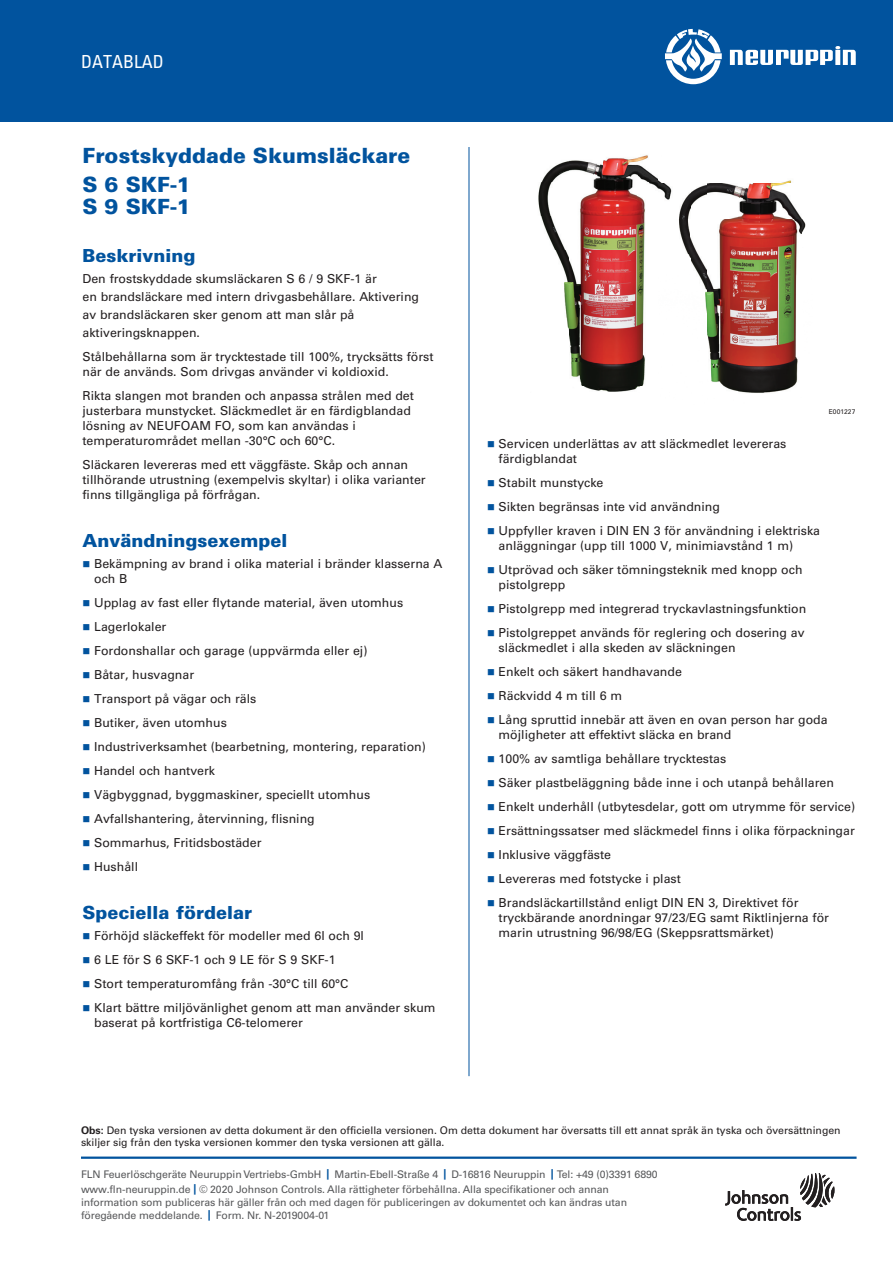
<style>
.page{position:relative;width:893px;height:1263px;background:#fff}
.page>*{position:absolute;margin:0;border:0;box-sizing:border-box;transform-origin:0 0}
._02_Data_Sheet_Heade{font:900 21px "Univers LT Std";color:#01539e}
._03_12_pt_Blue_Heade{font:900 18px "Univers LT Std";color:#01539e}
._01_DATA_SHEET{font:condensed 18px "Univers LT Std";color:#fff}
._06_Text_8_25{font:12.3px/15px "Univers LT Std";color:#231f20}
._05_Text_1st_Graph{font:12.3px "Univers LT Std";color:#231f20}
._07_Bullet_Text_1st{font:12.3px/15px "Univers LT Std";color:#231f20}
._27_Tagline-Boilerpl{font:10.5px/15px "Univers LT Std";letter-spacing:-.01em;color:#57585a}
._16_Note_7_pt__type{font:10.5px/12px "Univers LT Std";color:#231f20}
._15___of_Art_Drawing{font:6.75px "Univers LT Std";color:#231f20}
.s1{color:#01539e}
.s2{font-weight:700}
.s3{font-weight:700;color:#01539e}
</style>
<div class="page">
<hr style="left:469px;top:147px;width:1px;height:929px;background:#01539e">
<hr style="left:81px;top:1156px;width:775px;height:3px;background:#01539e">
<div style="left:0;top:0;width:893px;height:122px;background:#01539e"></div>
<svg style="left:665px;top:29px;width:57px;height:55px"></svg>
<svg style="left:730px;top:46px;width:126px;height:19px"></svg>
<svg style="left:725px;top:1173px;width:109px;height:48px"></svg>
<img style="left:541px;top:155px;width:118px;height:27px">
<img style="left:538px;top:182px;width:121px;height:210px">
<img style="left:659px;top:180px;width:147px;height:213px">
<p class="_01_DATA_SHEET" style="left:81px;top:50px;width:84px">DATABLAD</p>
<p class="_02_Data_Sheet_Heade" style="left:82px;top:142px;width:329px">Frostskyddade Skumsläckare</p>
<p class="_02_Data_Sheet_Heade" style="left:82px;top:171px;width:110px">S 6 SKF-1</p>
<p class="_02_Data_Sheet_Heade" style="left:82px;top:193px;width:110px">S 9 SKF-1</p>
<p class="_03_12_pt_Blue_Heade" style="left:82px;top:244px;width:115px">Beskrivning</p>
<p class="_05_Text_1st_Graph" style="left:82px;top:272px;width:296px">Den frostskyddade skumsläckaren S 6 / 9 SKF-1 är</p>
<p class="_05_Text_1st_Graph" style="left:82px;top:290px;width:338px">en brandsläckare med intern drivgasbehållare. Aktivering</p>
<p class="_05_Text_1st_Graph" style="left:82px;top:308px;width:273px">av brandsläckaren sker genom att man slår på</p>
<p class="_05_Text_1st_Graph" style="left:82px;top:326px;width:119px">aktiveringsknappen.</p>
<p class="_06_Text_8_25" style="left:82px;top:349px;width:353px">Stålbehållarna som är trycktestade till 100%, trycksätts först när de används. Som drivgas använder vi koldioxid.</p>
<p class="_06_Text_8_25" style="left:82px;top:388px;width:333px">Rikta slangen mot branden och anpassa strålen med det justerbara munstycket. Släckmedlet är en färdigblandad lösning av NEUFOAM FO, som kan användas i temperaturområdet mellan -30°C och 60°C.</p>
<p class="_06_Text_8_25" style="left:82px;top:457px;width:345px">Släckaren levereras med ett väggfäste. Skåp och annan tillhörande utrustning (exempelvis skyltar) i olika varianter finns tillgängliga på förfrågan.</p>
<p class="_03_12_pt_Blue_Heade" style="left:82px;top:529px;width:207px">Användningsexempel</p>
<p class="_07_Bullet_Text_1st" style="left:94px;top:556px;width:350px;text-indent:-12px"><span class="s1">■</span> Bekämpning av brand i olika material i bränder klasserna A och B</p>
<p class="_06_Text_8_25" style="left:82px;top:595px;width:322px"><span class="s1">■</span> Upplag av fast eller flytande material, även utomhus</p>
<p class="_06_Text_8_25" style="left:82px;top:619px;width:85px"><span class="s1">■</span> Lagerlokaler</p>
<p class="_06_Text_8_25" style="left:82px;top:643px;width:286px"><span class="s1">■</span> Fordonshallar och garage (uppvärmda eller ej)</p>
<p class="_06_Text_8_25" style="left:82px;top:667px;width:113px"><span class="s1">■</span> Båtar, husvagnar</p>
<p class="_06_Text_8_25" style="left:82px;top:691px;width:175px"><span class="s1">■</span> Transport på vägar och räls</p>
<p class="_06_Text_8_25" style="left:82px;top:715px;width:146px"><span class="s1">■</span> Butiker, även utomhus</p>
<p class="_06_Text_8_25" style="left:82px;top:739px;width:345px"><span class="s1">■</span> Industriverksamhet (bearbetning, montering, reparation)</p>
<p class="_06_Text_8_25" style="left:82px;top:763px;width:134px"><span class="s1">■</span> Handel och hantverk</p>
<p class="_06_Text_8_25" style="left:82px;top:787px;width:289px"><span class="s1">■</span> Vägbyggnad, byggmaskiner, speciellt utomhus</p>
<p class="_06_Text_8_25" style="left:82px;top:811px;width:234px"><span class="s1">■</span> Avfallshantering, återvinning, flisning</p>
<p class="_06_Text_8_25" style="left:82px;top:835px;width:181px"><span class="s1">■</span> Sommarhus, Fritidsbostäder</p>
<p class="_06_Text_8_25" style="left:82px;top:859px;width:57px"><span class="s1">■</span> Hushåll</p>
<p class="_03_12_pt_Blue_Heade" style="left:82px;top:901px;width:171px">Speciella fördelar</p>
<p class="_07_Bullet_Text_1st" style="left:82px;top:928px;width:283px"><span class="s1">■</span> Förhöjd släckeffekt för modeller med 6l och 9l</p>
<p class="_06_Text_8_25" style="left:82px;top:952px;width:255px"><span class="s1">■</span> 6 LE för S 6 SKF-1 och 9 LE för S 9 SKF-1</p>
<p class="_06_Text_8_25" style="left:82px;top:976px;width:267px"><span class="s1">■</span> Stort temperaturomfång från -30°C till 60°C</p>
<p class="_06_Text_8_25" style="left:94px;top:1000px;width:343px;text-indent:-12px"><span class="s1">■</span> Klart bättre miljövänlighet genom att man använder skum baserat på kortfristiga C6-telomerer</p>
<p class="_15___of_Art_Drawing" style="left:829px;top:407px;width:28px">E001227</p>
<p class="_06_Text_8_25" style="left:499px;top:436px;width:289px;text-indent:-12px"><span class="s1">■</span> Servicen underlättas av att släckmedlet levereras färdigblandat</p>
<p class="_06_Text_8_25" style="left:487px;top:475px;width:118px"><span class="s1">■</span> Stabilt munstycke</p>
<p class="_06_Text_8_25" style="left:487px;top:499px;width:235px"><span class="s1">■</span> Sikten begränsas inte vid användning</p>
<p class="_06_Text_8_25" style="left:499px;top:523px;width:323px;text-indent:-12px"><span class="s1">■</span> Uppfyller kraven i DIN EN 3 för användning i elektriska anläggningar (upp till 1000 V, minimiavstånd 1 m)</p>
<p class="_06_Text_8_25" style="left:499px;top:562px;width:305px;text-indent:-12px"><span class="s1">■</span> Utprövad och säker tömningsteknik med knopp och pistolgrepp</p>
<p class="_06_Text_8_25" style="left:487px;top:601px;width:321px"><span class="s1">■</span> Pistolgrepp med integrerad tryckavlastningsfunktion</p>
<p class="_06_Text_8_25" style="left:499px;top:625px;width:308px;text-indent:-12px"><span class="s1">■</span> Pistolgreppet används för reglering och dosering av släckmedlet i alla skeden av släckningen</p>
<p class="_06_Text_8_25" style="left:487px;top:664px;width:196px"><span class="s1">■</span> Enkelt och säkert handhavande</p>
<p class="_06_Text_8_25" style="left:487px;top:688px;width:137px"><span class="s1">■</span> Räckvidd 4 m till 6 m</p>
<p class="_06_Text_8_25" style="left:499px;top:712px;width:331px;text-indent:-12px"><span class="s1">■</span> Lång spruttid innebär att även en ovan person har goda möjligheter att effektivt släcka en brand</p>
<p class="_06_Text_8_25" style="left:487px;top:751px;width:241px"><span class="s1">■</span> 100% av samtliga behållare trycktestas</p>
<p class="_06_Text_8_25" style="left:487px;top:775px;width:348px"><span class="s1">■</span> Säker plastbeläggning både inne i och utanpå behållaren</p>
<p class="_06_Text_8_25" style="left:487px;top:799px;width:370px"><span class="s1">■</span> Enkelt underhåll (utbytesdelar, gott om utrymme för service)</p>
<p class="_06_Text_8_25" style="left:487px;top:823px;width:369px"><span class="s1">■</span> Ersättningssatser med släckmedel finns i olika förpackningar</p>
<p class="_06_Text_8_25" style="left:487px;top:847px;width:126px"><span class="s1">■</span> Inklusive väggfäste</p>
<p class="_06_Text_8_25" style="left:487px;top:871px;width:195px"><span class="s1">■</span> Levereras med fotstycke i plast</p>
<p class="_06_Text_8_25" style="left:499px;top:895px;width:332px;text-indent:-12px"><span class="s1">■</span> Brandsläckartillstånd enligt DIN EN 3, Direktivet för tryckbärande anordningar 97/23/EG samt Riktlinjerna för marin utrustning 96/98/EG (Skeppsrattsmärket)</p>
<p class="_16_Note_7_pt__type" style="left:81px;top:1124px;width:761px"><span class="s2">Obs:</span> Den tyska versionen av detta dokument är den officiella versionen. Om detta dokument har översatts till ett annat språk än tyska och översättningen skiljer sig från den tyska versionen kommer den tyska versionen att gälla.</p>
<p class="_27_Tagline-Boilerpl" style="left:81px;top:1167px;width:578px">FLN Feuerlöschgeräte Neuruppin Vertriebs-GmbH <span class="s3">|</span> Martin-Ebell-Straße 4 <span class="s3">|</span> D-16816 Neuruppin <span class="s3">|</span> Tel: +49 (0)3391 6890 www.fln-neuruppin.de <span class="s3">|</span> © 2020 Johnson Controls. Alla rättigheter förbehållna. Alla specifikationer och annan</p>
<p class="_27_Tagline-Boilerpl" style="left:81px;top:1196px;width:548px;line-height:13.2px">information som publiceras här gäller från och med dagen för publiceringen av dokumentet och kan ändras utan föregående meddelande. <span class="s3">|</span> Form. Nr. N-2019004-01</p>
</div>
